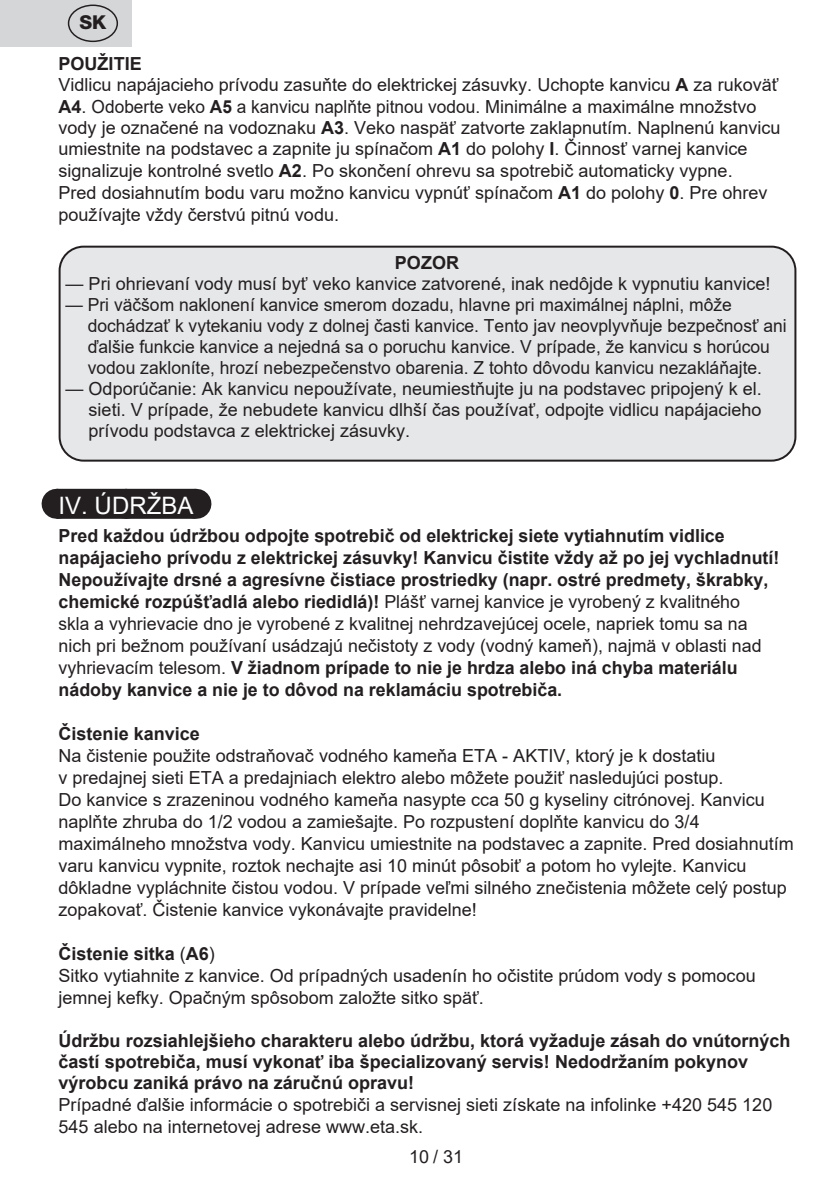
<style>
.page{position:relative;width:840px;height:1191px;background:#fff}
.page>*{position:absolute;margin:0;border:0;box-sizing:border-box;transform-origin:0 0}
.t1{font:24px "Arial";color:#fff}
.t2{font:800 19.2px "Helvetica Neue OT";color:#231f20}
.t3{font:18px/22px "Arial";color:#231f20}
.t4{font:700 18px/22px "Arial";color:#231f20}
.s1{font-weight:700}
.s2{font-weight:400}
</style>
<div class="page">
<div style="left:57px;top:489px;width:138px;height:30px;background:#231f20"></div>
<svg style="left:127px;top:518px;width:34px;height:1px"></svg>
<hr style="left:195px;top:489px;width:1px;height:30px;background:#231f20">
<div style="left:60px;top:247px;width:735px;height:213px;background:#e6e7e9;border-radius:24px"></div>
<div style="left:59px;top:246px;width:737px;height:215px;border:2px solid #231f20;border-radius:24px"></div>
<div style="left:0;top:0;width:131px;height:47px;background:#d5d6d8"></div>
<div style="left:68px;top:5px;width:50px;height:37px;border:1px solid #231f20;border-radius:50%"></div>
<p class="t2" style="left:79px;top:11px;width:28px">SK</p>
<p class="t3" style="left:59px;top:53px;width:723px"><span class="s1">POUŽITIE<br></span>Vidlicu napájacieho prívodu zasuňte do elektrickej zásuvky. Uchopte kanvicu <span class="s1">A</span> za rukoväť <span class="s1">A4</span>. Odoberte veko <span class="s1">A5</span> a kanvicu naplňte pitnou vodou. Minimálne a maximálne množstvo vody je označené na vodoznaku <span class="s1">A3</span>. Veko naspäť zatvorte zaklapnutím. Naplnenú kanvicu umiestnite na podstavec a zapnite ju spínačom <span class="s1">A1</span> do polohy <span class="s1">I</span>. Činnosť varnej kanvice signalizuje kontrolné svetlo <span class="s1">A2</span>. Po skončení ohrevu sa spotrebič automaticky vypne.<br>Pred dosiahnutím bodu varu možno kanvicu vypnúť spínačom <span class="s1">A1</span> do polohy <span class="s1">0</span>. Pre ohrev používajte vždy čerstvú pitnú vodu.</p>
<p class="t4" style="left:395px;top:252px;width:66px">POZOR</p>
<p class="t3" style="left:66px;top:272px;width:706px">— Pri ohrievaní vody musí byť veko kanvice zatvorené, inak nedôjde k vypnutiu kanvice!</p>
<p class="t3" style="left:88px;top:294px;width:700px;line-height:21px;text-indent:-22px">— Pri väčšom naklonení kanvice smerom dozadu, hlavne pri maximálnej náplni, môže dochádzať k vytekaniu vody z dolnej časti kanvice. Tento jav neovplyvňuje bezpečnosť ani ďalšie funkcie kanvice a nejedná sa o poruchu kanvice. V prípade, že kanvicu s horúcou vodou zakloníte, hrozí nebezpečenstvo obarenia. Z tohto dôvodu kanvicu nezakláňajte.</p>
<p class="t3" style="left:89px;top:378px;width:674px;line-height:21px;text-align:justify;text-indent:-23px">— Odporúčanie: Ak kanvicu nepoužívate, neumiestňujte ju na podstavec pripojený k el. sieti. V prípade, že nebudete kanvicu dlhší čas používať, odpojte vidlicu napájacieho prívodu podstavca z elektrickej zásuvky.</p>
<h1 class="t1" style="left:59px;top:489px;width:136px">IV. ÚDRŽBA</h1>
<p class="t4" style="left:59px;top:524px;width:721px">Pred každou údržbou odpojte spotrebič od elektrickej siete vytiahnutím vidlice napájacieho prívodu z elektrickej zásuvky! Kanvicu čistite vždy až po jej vychladnutí!<br>Nepoužívajte drsné a agresívne čistiace prostriedky (napr. ostré predmety, škrabky, chemické rozpúšťadlá alebo riedidlá)! <span class="s2">Plášť varnej kanvice je vyrobený z kvalitného<br>skla a vyhrievacie dno je vyrobené z kvalitnej nehrdzavejúcej ocele, napriek tomu sa na nich pri bežnom používaní usádzajú nečistoty z vody (vodný kameň), najmä v oblasti nad vyhrievacím telesom.</span> V žiadnom prípade to nie je hrdza alebo iná chyba materiálu nádoby kanvice a nie je to dôvod na reklamáciu spotrebiča.</p>
<p class="t4" style="left:59px;top:722px;width:143px">Čistenie kanvice</p>
<p class="t3" style="left:59px;top:744px;width:736px">Na čistenie použite odstraňovač vodného kameňa ETA - AKTIV, ktorý je k dostatiu<br>v predajnej sieti ETA a predajniach elektro alebo môžete použiť nasledujúci postup.<br>Do kanvice s zrazeninou vodného kameňa nasypte cca 50 g kyseliny citrónovej. Kanvicu naplňte zhruba do 1/2 vodou a zamiešajte. Po rozpustení doplňte kanvicu do 3/4 maximálneho množstva vody. Kanvicu umiestnite na podstavec a zapnite. Pred dosiahnutím varu kanvicu vypnite, roztok nechajte asi 10 minút pôsobiť a potom ho vylejte. Kanvicu dôkladne vypláchnite čistou vodou. V prípade veľmi silného znečistenia môžete celý postup zopakovať. Čistenie kanvice vykonávajte pravidelne!</p>
<p class="t3" style="left:59px;top:942px;width:698px"><span class="s1">Čistenie sitka</span> (<span class="s1">A6</span>)<br>Sitko vytiahnite z kanvice. Od prípadných usadenín ho očistite prúdom vody s pomocou jemnej kefky. Opačným spôsobom založte sitko späť.</p>
<p class="t4" style="left:59px;top:1029px;width:733px;line-height:21.4px">Údržbu rozsiahlejšieho charakteru alebo údržbu, ktorá vyžaduje zásah do vnútorných častí spotrebiča, musí vykonať iba špecializovaný servis! Nedodržaním pokynov výrobcu zaniká právo na záručnú opravu!</p>
<p class="t3" style="left:59px;top:1094px;width:714px">Prípadné ďalšie informácie o spotrebiči a servisnej sieti získate na infolinke +420 545 120<br>545 alebo na internetovej adrese www.eta.sk.</p>
<p class="t3" style="left:409px;top:1146px;width:56px">10 / 31</p>
</div>
